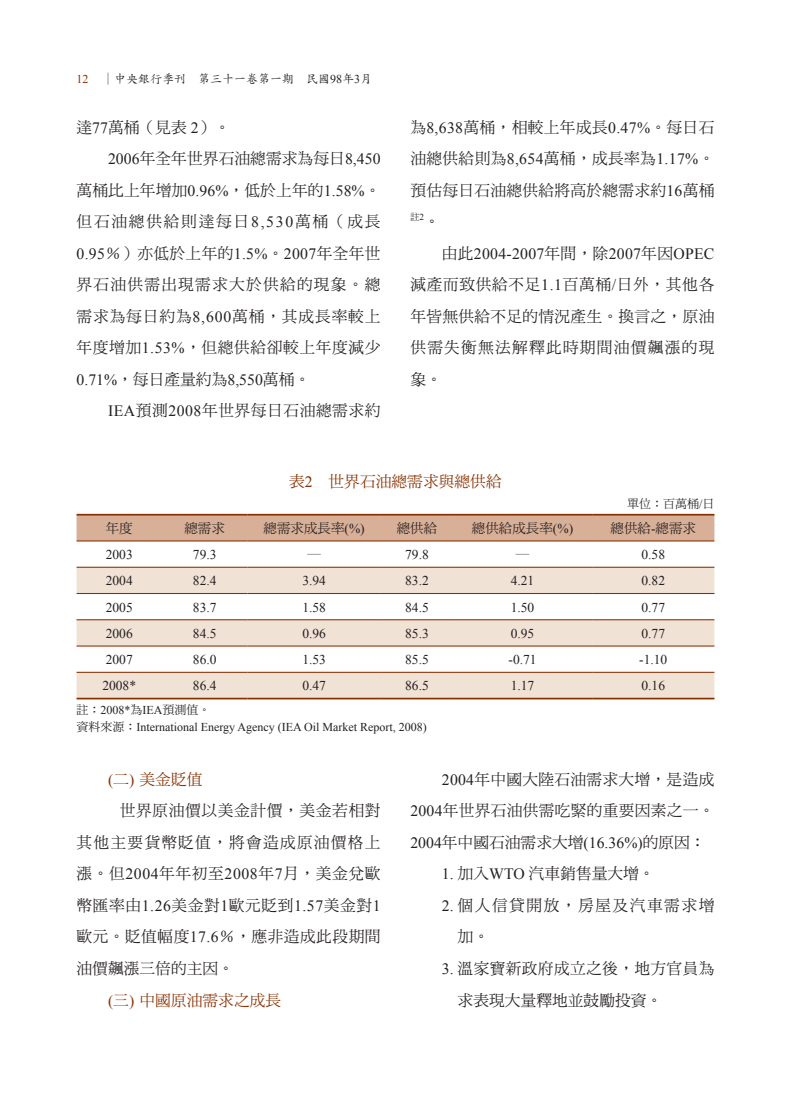
<style>
.page{position:relative;width:808px;height:1106px;background:#fff}
.page>*{position:absolute;margin:0;border:0;box-sizing:border-box;transform-origin:0 0}
.t1{font:15.75px/31.5px "DF Ming Std W5";letter-spacing:.025em;color:#231f20;text-align:justify}
.t2{font:15.75px "DF Ming Std W5";letter-spacing:.005em;color:#231f20}
.t3{font:15.75px "Times New Roman";letter-spacing:.015em;color:#231f20}
.t4{font:15.75px "DF Ming Std W5";letter-spacing:.075em;color:#231f20}
.t5{font:15.75px "DF Ming Std W5";color:#882f01}
.t6{font:15.75px "DF Ming Std W5";color:#231f20}
.t7{font:15.75px "DF Ming Std W5";letter-spacing:.055em;color:#231f20}
.t8{font:15.75px "DF Ming Std W5";letter-spacing:.11em;color:#231f20}
.t9{font:15.75px/31.5px "DF Ming Std W5";letter-spacing:.095em;color:#231f20}
.t10{font:13.5px "Times New Roman";color:#231f20}
.t11{font:13.5px "DF Ming Std W5";color:#231f20}
.t12{font:12px/16.5px "Times New Roman";color:#231f20}
.t13{font:12px "DF Kai Shu Std W5";color:#231f20}
.t14{font:12px "DF Ming Std W5";color:#231f20}
.t15{font:9.15px "DF Ming Std W5";color:#231f20}
.s1{font-family:"Times New Roman";color:#882f01}
.s2{font-family:"Times New Roman"}
.s3{font-family:"DF Ming Std W5"}
</style>
<div class="page">
<div style="left:77px;top:515px;width:637px;height:25px;background:#d8af97"></div>
<svg style="left:77px;top:568px;width:637px;height:129px;fill:#f1e2d6"></svg>
<hr style="left:77px;top:540px;width:85px;height:1px;background:#882f01">
<hr style="left:162px;top:540px;width:85px;height:1px;background:#882f01">
<hr style="left:247px;top:540px;width:134px;height:1px;background:#882f01">
<hr style="left:381px;top:540px;width:72px;height:1px;background:#882f01">
<hr style="left:453px;top:540px;width:139px;height:1px;background:#882f01">
<hr style="left:592px;top:540px;width:122px;height:1px;background:#882f01">
<hr style="left:77px;top:566px;width:85px;height:2px;background:#882f01">
<hr style="left:162px;top:566px;width:85px;height:2px;background:#882f01">
<hr style="left:247px;top:566px;width:134px;height:2px;background:#882f01">
<hr style="left:381px;top:566px;width:72px;height:2px;background:#882f01">
<hr style="left:453px;top:566px;width:139px;height:2px;background:#882f01">
<hr style="left:592px;top:566px;width:122px;height:2px;background:#882f01">
<hr style="left:77px;top:593px;width:85px;height:1px;background:#882f01">
<hr style="left:162px;top:593px;width:85px;height:1px;background:#882f01">
<hr style="left:247px;top:593px;width:134px;height:1px;background:#882f01">
<hr style="left:381px;top:593px;width:72px;height:1px;background:#882f01">
<hr style="left:453px;top:593px;width:139px;height:1px;background:#882f01">
<hr style="left:592px;top:593px;width:122px;height:1px;background:#882f01">
<hr style="left:77px;top:619px;width:85px;height:1px;background:#882f01">
<hr style="left:162px;top:619px;width:85px;height:1px;background:#882f01">
<hr style="left:247px;top:619px;width:134px;height:1px;background:#882f01">
<hr style="left:381px;top:619px;width:72px;height:1px;background:#882f01">
<hr style="left:453px;top:619px;width:139px;height:1px;background:#882f01">
<hr style="left:592px;top:619px;width:122px;height:1px;background:#882f01">
<hr style="left:77px;top:645px;width:85px;height:1px;background:#882f01">
<hr style="left:162px;top:645px;width:85px;height:1px;background:#882f01">
<hr style="left:247px;top:645px;width:134px;height:1px;background:#882f01">
<hr style="left:381px;top:645px;width:72px;height:1px;background:#882f01">
<hr style="left:453px;top:645px;width:139px;height:1px;background:#882f01">
<hr style="left:592px;top:645px;width:122px;height:1px;background:#882f01">
<hr style="left:77px;top:671px;width:85px;height:2px;background:#882f01">
<hr style="left:162px;top:671px;width:85px;height:2px;background:#882f01">
<hr style="left:247px;top:671px;width:134px;height:2px;background:#882f01">
<hr style="left:381px;top:671px;width:72px;height:2px;background:#882f01">
<hr style="left:453px;top:671px;width:139px;height:2px;background:#882f01">
<hr style="left:592px;top:671px;width:122px;height:2px;background:#882f01">
<hr style="left:77px;top:514px;width:85px;height:1px;background:#882f01">
<hr style="left:162px;top:514px;width:85px;height:1px;background:#882f01">
<hr style="left:247px;top:514px;width:134px;height:1px;background:#882f01">
<hr style="left:381px;top:514px;width:72px;height:1px;background:#882f01">
<hr style="left:453px;top:514px;width:139px;height:1px;background:#882f01">
<hr style="left:592px;top:514px;width:122px;height:1px;background:#882f01">
<hr style="left:77px;top:697px;width:85px;height:2px;background:#882f01">
<hr style="left:162px;top:697px;width:85px;height:2px;background:#882f01">
<hr style="left:247px;top:697px;width:134px;height:2px;background:#882f01">
<hr style="left:381px;top:697px;width:72px;height:2px;background:#882f01">
<hr style="left:453px;top:697px;width:139px;height:2px;background:#882f01">
<hr style="left:592px;top:697px;width:122px;height:2px;background:#882f01">
<p class="t13" style="left:77px;top:73px;width:297px"><span class="s1">12</span> ∣中央銀行季刊 第三十一卷第一期 民國<span class="s2">98</span>年<span class="s2">3</span>月</p>
<p class="t1" style="left:77px;top:111px;width:155px">達<span class="s2">77</span>萬桶（見表 <span class="s2">2</span>）。</p>
<p class="t2" style="left:108px;top:150px;width:274px"><span class="s2">2006</span>年全年世界石油總需求為每日<span class="s2">8,450</span></p>
<p class="t2" style="left:77px;top:181px;width:306px">萬桶比上年增加<span class="s2">0.96%</span>，低於上年的<span class="s2">1.58%</span>。</p>
<p class="t8" style="left:77px;top:213px;width:306px">但石油總供給則達每日<span class="s2">8,530</span>萬桶（成長</p>
<p class="t1" style="left:77px;top:237px;width:306px"><span class="s2">0.95</span>％）亦低於上年的<span class="s2">1.5%</span>。<span class="s2">2007</span>年全年世</p>
<p class="t4" style="left:77px;top:276px;width:306px">界石油供需出現需求大於供給的現象。總</p>
<p class="t7" style="left:77px;top:307px;width:306px">需求為每日約為<span class="s2">8,600</span>萬桶，其成長率較上</p>
<p class="t1" style="left:77px;top:331px;width:306px">年度增加<span class="s2">1.53%</span>，但總供給卻較上年度減少</p>
<p class="t3" style="left:77px;top:369px;width:235px">0.71%<span class="s3">，每日產量約為</span>8,550<span class="s3">萬桶。</span></p>
<p class="t1" style="left:108px;top:394px;width:274px"><span class="s2">IEA</span>預測<span class="s2">2008</span>年世界每日石油總需求約</p>
<p class="t1" style="left:410px;top:111px;width:306px">為<span class="s2">8,638</span>萬桶，相較上年成長<span class="s2">0.47%</span>。每日石油總供給則為<span class="s2">8,654</span>萬桶，成長率為<span class="s2">1.17%</span>。預估每日石油總供給將高於總需求約<span class="s2">16</span>萬桶</p>
<p class="t15" style="left:410px;top:211px;width:15px">註<span class="s2">2</span></p>
<p class="t1" style="left:424px;top:205px;width:17px">。</p>
<p class="t3" style="left:442px;top:243px;width:274px"><span class="s3">由此</span>2004-2007<span class="s3">年間，除</span>2007<span class="s3">年因</span>OPEC</p>
<p class="t1" style="left:410px;top:268px;width:306px">減產而致供給不足<span class="s2">1.1</span>百萬桶<span class="s2">/</span>日外，其他各年皆無供給不足的情況產生。換言之，原油供需失衡無法解釋此時期間油價飆漲的現象。</p>
<p class="t5" style="left:289px;top:473px;width:214px">表<span class="s2">2</span> 世界石油總需求與總供給</p>
<p class="t14" style="left:627px;top:497px;width:89px">單位：百萬桶<span class="s2">/</span>日</p>
<p class="t11" style="left:106px;top:520px;width:28px">年度</p>
<p class="t11" style="left:184px;top:520px;width:42px">總需求</p>
<p class="t11" style="left:264px;top:520px;width:103px">總需求成長率<span class="s2">(%)</span></p>
<p class="t11" style="left:397px;top:520px;width:42px">總供給</p>
<p class="t11" style="left:472px;top:520px;width:103px">總供給成長率<span class="s2">(%)</span></p>
<p class="t11" style="left:610px;top:520px;width:87px">總供給<span class="s2">-</span>總需求</p>
<p class="t10" style="left:106px;top:545px;width:28px">2003</p>
<p class="t10" style="left:193px;top:545px;width:25px">79.3</p>
<p class="t11" style="left:307px;top:547px;width:15px">─</p>
<p class="t10" style="left:405px;top:545px;width:25px">79.8</p>
<p class="t11" style="left:516px;top:547px;width:15px">─</p>
<p class="t10" style="left:641px;top:545px;width:25px">0.58</p>
<p class="t10" style="left:106px;top:571px;width:28px">2004</p>
<p class="t10" style="left:193px;top:571px;width:25px">82.4</p>
<p class="t10" style="left:302px;top:571px;width:25px">3.94</p>
<p class="t10" style="left:405px;top:571px;width:25px">83.2</p>
<p class="t10" style="left:511px;top:571px;width:25px">4.21</p>
<p class="t10" style="left:641px;top:571px;width:25px">0.82</p>
<p class="t10" style="left:106px;top:598px;width:28px">2005</p>
<p class="t10" style="left:193px;top:598px;width:25px">83.7</p>
<p class="t10" style="left:302px;top:598px;width:25px">1.58</p>
<p class="t10" style="left:405px;top:598px;width:25px">84.5</p>
<p class="t10" style="left:511px;top:598px;width:25px">1.50</p>
<p class="t10" style="left:641px;top:598px;width:25px">0.77</p>
<p class="t10" style="left:106px;top:624px;width:28px">2006</p>
<p class="t10" style="left:193px;top:624px;width:25px">84.5</p>
<p class="t10" style="left:302px;top:624px;width:25px">0.96</p>
<p class="t10" style="left:405px;top:624px;width:25px">85.3</p>
<p class="t10" style="left:511px;top:624px;width:25px">0.95</p>
<p class="t10" style="left:641px;top:624px;width:25px">0.77</p>
<p class="t10" style="left:106px;top:650px;width:28px">2007</p>
<p class="t10" style="left:193px;top:650px;width:25px">86.0</p>
<p class="t10" style="left:302px;top:650px;width:25px">1.53</p>
<p class="t10" style="left:405px;top:650px;width:25px">85.5</p>
<p class="t10" style="left:508px;top:650px;width:30px">-0.71</p>
<p class="t10" style="left:639px;top:650px;width:30px">-1.10</p>
<p class="t10" style="left:102px;top:676px;width:35px">2008*</p>
<p class="t10" style="left:193px;top:676px;width:25px">86.4</p>
<p class="t10" style="left:302px;top:676px;width:25px">0.47</p>
<p class="t10" style="left:405px;top:676px;width:25px">86.5</p>
<p class="t10" style="left:511px;top:676px;width:25px">1.17</p>
<p class="t10" style="left:641px;top:676px;width:25px">0.16</p>
<p class="t12" style="left:77px;top:701px;width:352px"><span class="s3">註：</span>2008*<span class="s3">為</span>IEA<span class="s3">預測值。<br>資料來源：</span>International Energy Agency (IEA Oil Market Report, 2008)</p>
<p class="t5" style="left:108px;top:770px;width:96px"><span class="s2">(</span>二<span class="s2">)</span> 美金貶值</p>
<p class="t1" style="left:120px;top:794px;width:262px">世界原油價以美金計價，美金若相對</p>
<p class="t4" style="left:77px;top:833px;width:306px">其他主要貨幣貶值，將會造成原油價格上</p>
<p class="t1" style="left:77px;top:857px;width:306px">漲。但<span class="s2">2004</span>年年初至<span class="s2">2008</span>年<span class="s2">7</span>月，美金兌歐</p>
<p class="t1" style="left:77px;top:889px;width:306px">幣匯率由<span class="s2">1.26</span>美金對<span class="s2">1</span>歐元貶到<span class="s2">1.57</span>美金對<span class="s2">1</span></p>
<p class="t1" style="left:77px;top:920px;width:306px">歐元。貶值幅度<span class="s2">17.6</span>％，應非造成此段期間</p>
<p class="t6" style="left:77px;top:959px;width:159px">油價飆漲三倍的主因。</p>
<p class="t5" style="left:108px;top:991px;width:175px"><span class="s2">(</span>三<span class="s2">)</span> 中國原油需求之成長</p>
<p class="t1" style="left:410px;top:763px;width:306px;text-indent:32px"><span class="s2">2004</span>年中國大陸石油需求大增，是造成<span class="s2">2004</span>年世界石油供需吃緊的重要因素之一。<span class="s2">2004</span>年中國石油需求大增<span class="s2">(16.36%)</span>的原因：</p>
<p class="t6" style="left:442px;top:865px;width:214px"><span class="s2">1.</span> 加入<span class="s2">WTO</span> 汽車銷售量大增。</p>
<p class="t9" style="left:458px;top:889px;width:258px;text-indent:-16px"><span class="s2">2.</span> 個人信貸開放，房屋及汽車需求增加。</p>
<p class="t1" style="left:458px;top:952px;width:258px;text-indent:-16px"><span class="s2">3.</span> 溫家寶新政府成立之後，地方官員為求表現大量釋地並鼓勵投資。</p>
</div>
